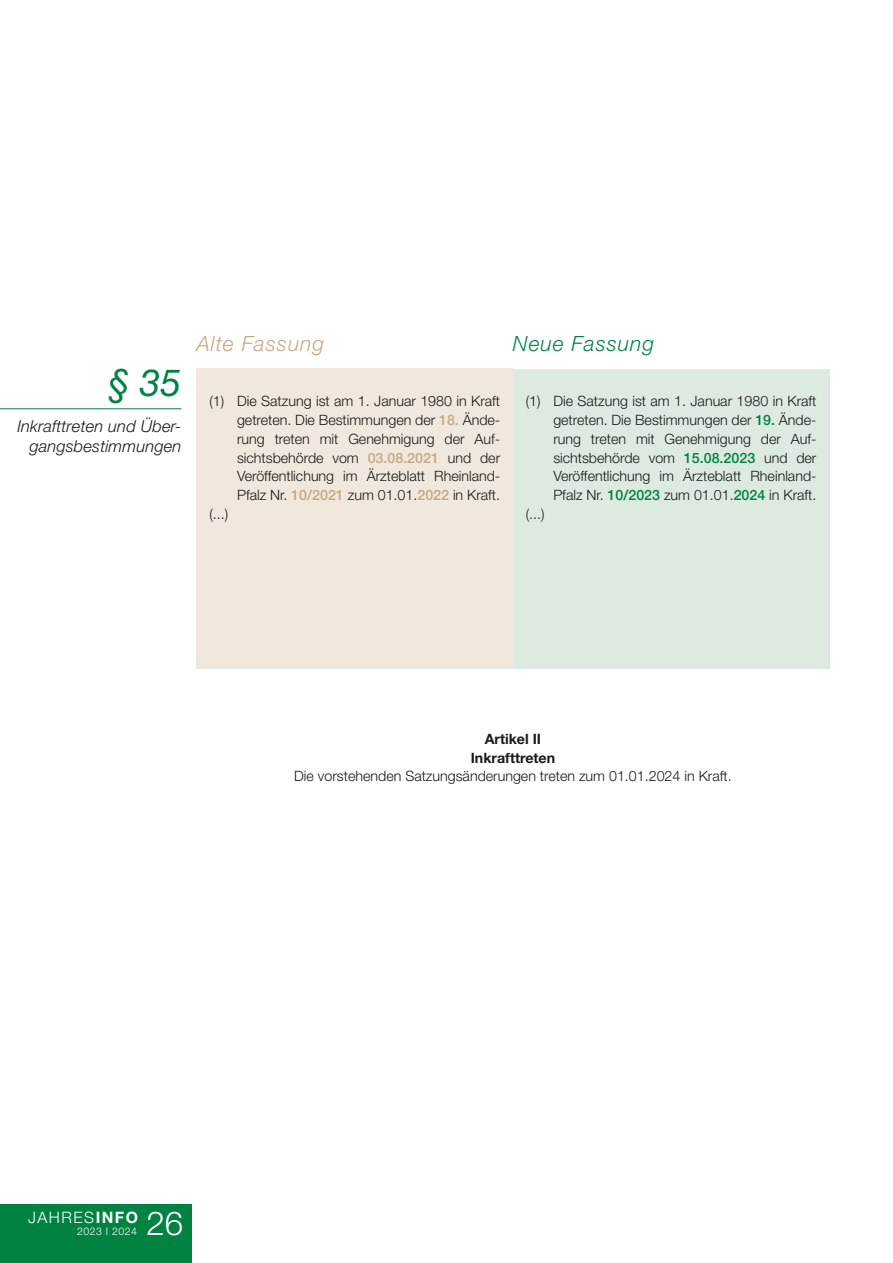
<style>
.page{position:relative;width:893px;height:1263px;background:#fff}
.page>*{position:absolute;margin:0;border:0;box-sizing:border-box;transform-origin:0 0}
.Veröffentlichungen{font:italic 37.5px "Helvetica Neue LT Std";color:#008243}
.t1{font:300 33px "Helvetica Neue LT Std";color:#fff}
.t2{font:italic 300 21px "Helvetica Neue LT Std";letter-spacing:.045em;color:#c6a982}
.t3{font:italic 300 21px "Helvetica Neue LT Std";letter-spacing:.045em;color:#008243}
.Veröffentlichungen_Text{font:italic 300 16.5px/19.5px "Helvetica Neue LT Std";letter-spacing:.01em;color:#1a1a18;text-align:right}
.t4{font:300 15.75px "Helvetica Neue LT Std";letter-spacing:.095em;color:#fff}
._1_Veroeffentlichungen_2{font:300 14.25px/18.8px "Helvetica Neue LT Std";color:#1a1a18;text-align:justify}
._1_Fließtext{font:300 14.25px "Helvetica Neue LT Std";color:#1a1a18}
.ZÜ2{font:700 14.25px "Helvetica Neue LT Std";color:#1a1a18}
.t5{font:300 10.5px "Helvetica Neue LT Std";letter-spacing:.05em;color:#fff}
.s1{font-weight:500;color:#c6a982}
.s2{font-weight:500;color:#008243}
.s3{font-weight:700}
</style>
<div class="page">
<div style="left:0;top:1204px;width:191px;height:59px;background:#008243"></div>
<div style="left:513px;top:369px;width:316px;height:300px;background:#dceae0"></div>
<div style="left:197px;top:369px;width:316px;height:300px;background:#f0e8dd"></div>
<hr style="left:0;top:408px;width:181px;height:1px;background:#008243">
<p class="Veröffentlichungen" style="left:108px;top:360px;width:74px">§ 35</p>
<p class="Veröffentlichungen_Text" style="left:17px;top:416px;width:166px">Inkrafttreten und Über&shy;gangsbestimmungen</p>
<h3 class="t2" style="left:197px;top:331px;width:129px">Alte Fassung</h3>
<h3 class="t3" style="left:513px;top:331px;width:143px">Neue Fassung</h3>
<p class="_1_Veroeffentlichungen_2" style="left:237px;top:392px;width:265px;text-indent:-28px">(1) Die Satzung ist am 1. Januar 1980 in Kraft getreten. Die Bestimmungen der <span class="s1">18.</span> Ände&shy;rung treten mit Genehmigung der Auf&shy;sichtsbehörde vom <span class="s1">03.08.2021</span> und der Veröffentlichung im Ärzteblatt Rheinland-Pfalz Nr. <span class="s1">10/2021</span> zum 01.01.<span class="s1">2022</span> in Kraft.</p>
<p class="_1_Veroeffentlichungen_2" style="left:209px;top:504px;width:20px">(...)</p>
<p class="_1_Veroeffentlichungen_2" style="left:553px;top:392px;width:265px;text-indent:-28px">(1) Die Satzung ist am 1. Januar 1980 in Kraft getreten. Die Bestimmungen der <span class="s2">19.</span> Ände&shy;rung treten mit Genehmigung der Auf&shy;sichtsbehörde vom <span class="s2">15.08.2023</span> und der Veröffentlichung im Ärzteblatt Rheinland-Pfalz Nr. <span class="s2">10/2023</span> zum 01.01.<span class="s2">2024</span> in Kraft.</p>
<p class="_1_Veroeffentlichungen_2" style="left:526px;top:504px;width:20px">(...)</p>
<p class="ZÜ2" style="left:485px;top:730px;width:58px">Artikel II</p>
<p class="ZÜ2" style="left:471px;top:749px;width:86px">Inkrafttreten</p>
<p class="_1_Fließtext" style="left:294px;top:767px;width:439px">Die vorstehenden Satzungsänderungen treten zum 01.01.2024 in Kraft.</p>
<p class="t4" style="left:28px;top:1208px;width:112px">JAHRES<span class="s3">INFO</span></p>
<p class="t5" style="left:77px;top:1225px;width:62px">2023 I 2024</p>
<h2 class="t1" style="left:146px;top:1203px;width:38px">26</h2>
</div>
